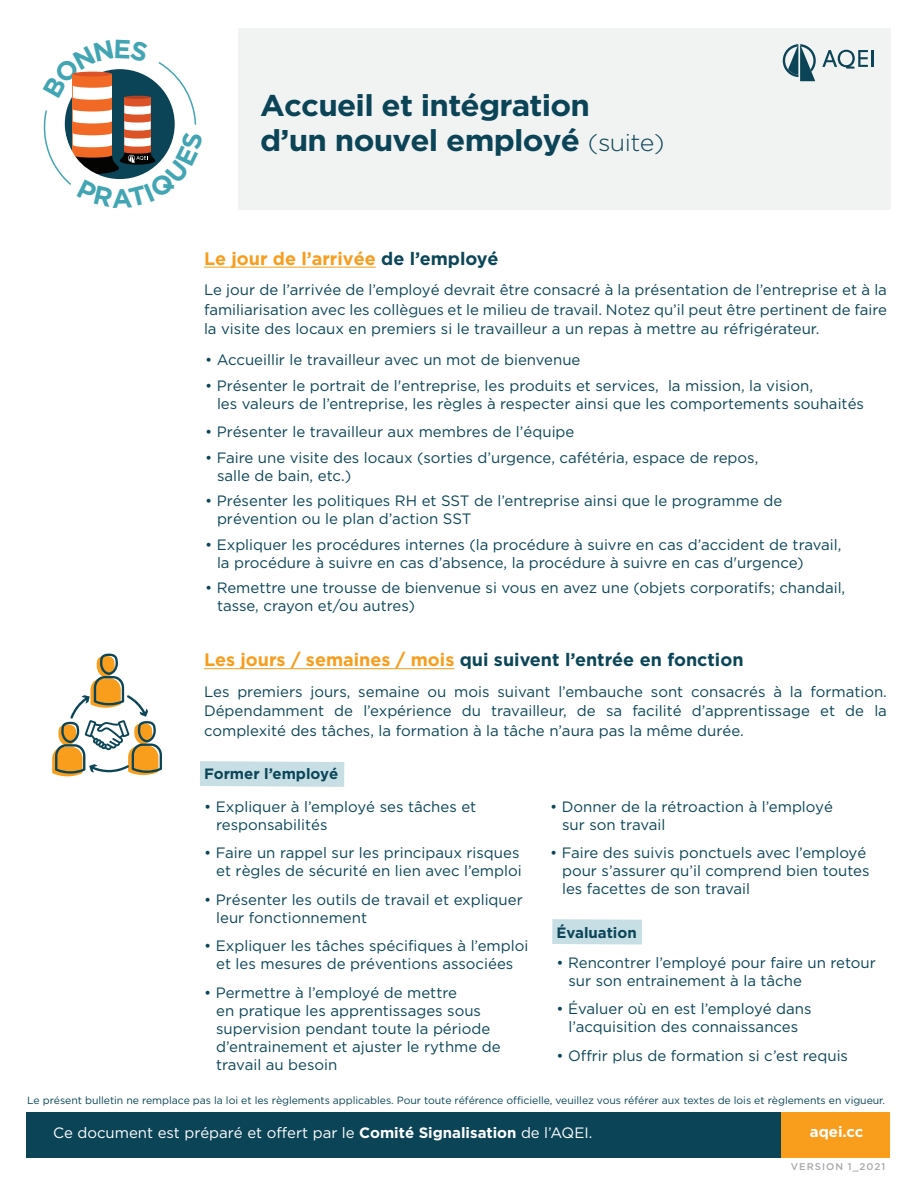
<style>
.page{position:relative;width:918px;height:1188px;background:#fff}
.page>*{position:absolute;margin:0;border:0;box-sizing:border-box;transform-origin:0 0}
.t1{font:700 30px/34.5px "Gotham";letter-spacing:-.025em;color:#0b4457;scale:1.05 1}
.t2{font:700 18px "Gotham";color:#0b4558}
.t3{font:700 18px "Gotham";color:#f89d1c}
.t4{font:15px/18px "Gotham";color:#0b4558}
.t5{font:15px "Gotham";color:#fff}
.t6{font:700 15px "Gotham";color:#0b4558}
.t7{font:700 15px "Gotham";color:#fff}
.t8{font:10.5px "Gotham";letter-spacing:-.005em;color:#0b4558}
.t9{font:500 9.75px "Gotham";letter-spacing:.1em;color:#a8a9ad}
.s1{font-weight:300;font-size:24px}
.s2{color:#0b4558}
.s3{color:#f89d1c}
.s4{font-weight:700}
</style>
<div class="page">
<div style="left:239px;top:28px;width:652px;height:182px;background:#f1f3f3"></div>
<svg style="left:783px;top:44px;width:33px;height:37px"></svg>
<svg style="left:822px;top:50px;width:52px;height:19px"></svg>
<hr style="left:204px;top:267px;width:172px;height:1px;background:#f89d1c">
<hr style="left:204px;top:668px;width:250px;height:1px;background:#f89d1c">
<div style="left:26px;top:1112px;width:756px;height:46px;background:#0b4457"></div>
<div style="left:781px;top:1112px;width:109px;height:46px;background:#f89d1c"></div>
<svg style="left:200px;top:761px;width:144px;height:26px"></svg>
<svg style="left:552px;top:919px;width:90px;height:26px"></svg>
<svg style="left:52px;top:654px;width:110px;height:122px"></svg>
<svg style="left:43px;top:62px;width:154px;height:123px"></svg>
<h1 class="t1" style="left:260px;top:88px;width:387px">Accueil et intégration<br>d’un nouvel employé <span class="s1">(suite)</span></h1>
<p class="t3" style="left:204px;top:248px;width:296px">Le jour de l’arrivée <span class="s2">de l’employé</span></p>
<p class="t4" style="left:204px;top:280px;width:684px;line-height:19.5px;text-align:justify">Le jour de l’arrivée de l’employé devrait être consacré à la présentation de l’entreprise et à la familiarisation avec les collègues et le milieu de travail. Notez qu’il peut être pertinent de faire la visite des locaux en premiers si le travailleur a un repas à mettre au réfrigérateur.</p>
<p class="t4" style="left:205px;top:351px;width:377px">• Accueillir le travailleur avec un mot de bienvenue</p>
<p class="t4" style="left:217px;top:376px;width:648px;text-indent:-12px">• Présenter le portrait de l'entreprise, les produits et services, la mission, la vision,<br>les valeurs de l’entreprise, les règles à respecter ainsi que les comportements souhaités</p>
<p class="t4" style="left:205px;top:423px;width:371px">• Présenter le travailleur aux membres de l’équipe</p>
<p class="t4" style="left:217px;top:448px;width:543px;text-indent:-12px">• Faire une visite des locaux (sorties d’urgence, cafétéria, espace de repos, salle de bain, etc.)</p>
<p class="t4" style="left:217px;top:492px;width:567px;text-indent:-12px">• Présenter les politiques RH et SST de l’entreprise ainsi que le programme de prévention ou le plan d’action SST</p>
<p class="t4" style="left:217px;top:535px;width:626px;text-indent:-12px">• Expliquer les procédures internes (la procédure à suivre en cas d’accident de travail, la procédure à suivre en cas d’absence, la procédure à suivre en cas d'urgence)</p>
<p class="t4" style="left:217px;top:579px;width:630px;text-indent:-12px">• Remettre une trousse de bienvenue si vous en avez une (objets corporatifs; chandail, tasse, crayon et/ou autres)</p>
<p class="t2" style="left:204px;top:650px;width:541px"><span class="s3">Les jours / semaines / mois</span> qui suivent l’entrée en fonction</p>
<p class="t4" style="left:204px;top:682px;width:684px;line-height:19.5px;text-align:justify">Les premiers jours, semaine ou mois suivant l’embauche sont consacrés à la formation.<br>Dépendamment de l’expérience du travailleur, de sa facilité d’apprentissage et de la complexité des tâches, la formation à la tâche n’aura pas la même durée.</p>
<p class="t6" style="left:204px;top:765px;width:136px">Former l’employé</p>
<p class="t4" style="left:216px;top:797px;width:262px;text-indent:-12px">• Expliquer à l’employé ses tâches et responsabilités</p>
<p class="t4" style="left:204px;top:844px;width:319px;text-align:right">• Faire un rappel sur les principaux risques et règles de sécurité en lien avec l’emploi</p>
<p class="t4" style="left:216px;top:890px;width:308px;text-indent:-12px">• Présenter les outils de travail et expliquer leur fonctionnement</p>
<p class="t4" style="left:204px;top:937px;width:326px;text-align:center">• Expliquer les tâches spécifiques à l’emploi et les mesures de préventions associées</p>
<p class="t4" style="left:216px;top:983px;width:286px;text-indent:-12px">• Permettre à l’employé de mettre<br>en pratique les apprentissages sous supervision pendant toute la période d’entrainement et ajuster le rythme de travail au besoin</p>
<p class="t4" style="left:562px;top:797px;width:272px;text-indent:-12px">• Donner de la rétroaction à l’employé sur son travail</p>
<p class="t4" style="left:562px;top:844px;width:309px;text-indent:-12px">• Faire des suivis ponctuels avec l’employé pour s’assurer qu’il comprend bien toutes les facettes de son travail</p>
<p class="t6" style="left:556px;top:924px;width:82px">Évaluation</p>
<p class="t4" style="left:569px;top:953px;width:309px;text-indent:-12px">• Rencontrer l’employé pour faire un retour sur son entrainement à la tâche</p>
<p class="t4" style="left:556px;top:1000px;width:257px;text-align:center">• Évaluer où en est l’employé dans l’acquisition des connaissances</p>
<p class="t4" style="left:556px;top:1046px;width:293px">• Offrir plus de formation si c’est requis</p>
<p class="t8" style="left:27px;top:1095px;width:859px">Le présent bulletin ne remplace pas la loi et les règlements applicables. Pour toute référence officielle, veuillez vous référer aux textes de lois et règlements en vigueur.</p>
<p class="t5" style="left:53px;top:1124px;width:541px">Ce document est préparé et offert par le <span class="s4">Comité Signalisation</span> de l’AQEI.</p>
<p class="t7" style="left:810px;top:1123px;width:55px">aqei.cc</p>
<p class="t9" style="left:791px;top:1161px;width:96px">VERSION 1_2021</p>
</div>
